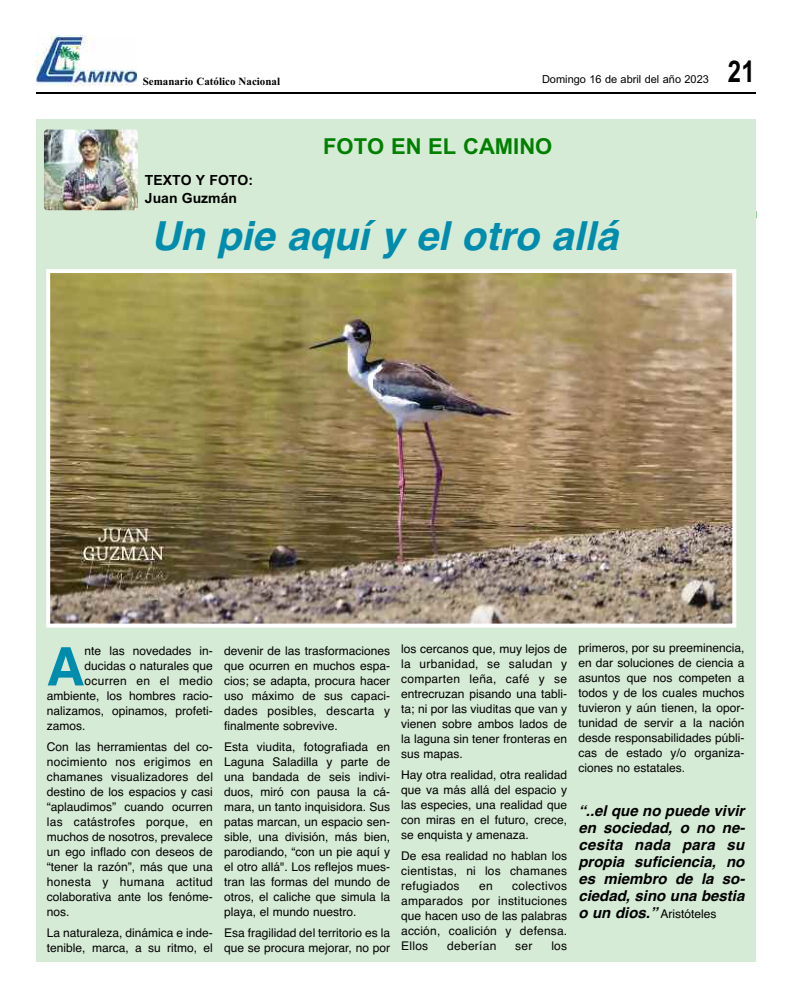
<style>
.page{position:relative;width:792px;height:1008px;background:#fff}
.page>*{position:absolute;margin:0;border:0;box-sizing:border-box;transform-origin:0 0}
.t1{font:700 53.1px "Helvetica";color:#008cad}
.t2{font:italic 700 40px "Helvetica";color:#008cad}
.t3{font:700 30px "Arial";color:#000;scale:.8 1}
.t4{font:22px "Arial Bold MT OTF";color:#008000}
.t5{font:italic 700 15px/17px "Helvetica";color:#000;text-align:justify}
.t6{font:14px/18px "Arial Bold MT OTF";color:#000}
.t7{font:12px/15px "Helvetica";color:#000;text-align:justify}
.t8{font:12px "Helvetica";letter-spacing:.02em;color:#000}
.t9{font:11px "Arial";color:#000}
.t10{font:700 11px "Times New Roman";color:#000}
.s1{font-weight:700;font-style:italic;font-size:15px}
</style>
<div class="page">
<hr style="left:36px;top:92px;width:720px;height:2px;background:#000">
<img style="left:37px;top:35px;width:100px;height:51px">
<div style="left:36px;top:120px;width:720px;height:842px;background:#d6ebd6"></div>
<img style="left:44px;top:130px;width:94px;height:80px;border-radius:4px">
<img style="left:51px;top:274px;width:680px;height:349px">
<div style="left:46px;top:269px;width:690px;height:359px;border:4px solid #fff"></div>
<p class="t10" style="left:143px;top:75px;width:139px">Semanario Católico Nacional</p>
<p class="t9" style="left:542px;top:73px;width:168px">Domingo 16 de abril del año 2023</p>
<h3 class="t3" style="left:728px;top:55px;width:35px">21</h3>
<h3 class="t4" style="left:323px;top:134px;width:231px">FOTO EN EL CAMINO</h3>
<p class="t6" style="left:145px;top:171px;width:110px">TEXTO Y FOTO:<br>Juan Guzmán</p>
<h2 class="t2" style="left:151px;top:212px;width:468px">Un pie aquí y el otro allá</h2>
<h1 class="t1" style="left:46px;top:636px;width:40px">A</h1>
<p class="t7" style="left:85px;top:644px;width:130px">nte las novedades in-</p>
<p class="t7" style="left:85px;top:659px;width:130px">ducidas o naturales que</p>
<p class="t8" style="left:85px;top:674px;width:130px">ocurren en el medio</p>
<p class="t7" style="left:47px;top:689px;width:168px">ambiente, los hombres racio-</p>
<p class="t7" style="left:47px;top:704px;width:168px">nalizamos, opinamos, profeti-</p>
<p class="t7" style="left:47px;top:719px;width:40px">zamos.</p>
<p class="t7" style="left:47px;top:740px;width:168px">Con las herramientas del co&shy;nocimiento nos erigimos en chamanes visualizadores del destino de los espacios y casi “aplaudimos” cuando ocurren las catástrofes porque, en muchos de nosotros, prevalece un ego inflado con deseos de “tener la razón”, más que una honesta y humana actitud colaborativa ante los fenóme&shy;nos.</p>
<p class="t7" style="left:47px;top:926px;width:168px">La naturaleza, dinámica e inde&shy;tenible, marca, a su ritmo, el</p>
<p class="t7" style="left:224px;top:643px;width:168px">devenir de las trasformaciones que ocurren en muchos espa&shy;cios; se adapta, procura hacer uso máximo de sus capaci&shy;dades posibles, descarta y finalmente sobrevive.</p>
<p class="t7" style="left:224px;top:739px;width:168px">Esta viudita, fotografiada en Laguna Saladilla y parte de una bandada de seis indivi&shy;duos, miró con pausa la cá&shy;mara, un tanto inquisidora. Sus patas marcan, un espacio sen&shy;sible, una división, más bien, parodiando, “con un pie aquí y el otro allá". Los reflejos mues&shy;tran las formas del mundo de otros, el caliche que simula la playa, el mundo nuestro.</p>
<p class="t7" style="left:224px;top:925px;width:168px">Esa fragilidad del territorio es la que se procura mejorar, no por</p>
<p class="t7" style="left:401px;top:642px;width:168px">los cercanos que, muy lejos de la urbanidad, se saludan y comparten leña, café y se entrecruzan pisando una tabli&shy;ta; ni por las viuditas que van y vienen sobre ambos lados de la laguna sin tener fronteras en sus mapas.</p>
<p class="t7" style="left:401px;top:768px;width:168px">Hay otra realidad, otra realidad que va más allá del espacio y las especies, una realidad que con miras en el futuro, crece, se enquista y amenaza.</p>
<p class="t7" style="left:401px;top:849px;width:168px">De esa realidad no hablan los cientistas, ni los chamanes refugiados</p>
<p class="t7" style="left:401px;top:879px;width:168px;text-indent:111px">colectivos amparados por instituciones que hacen uso de las palabras acción, coalición y defensa.<br>Ellos</p>
<p class="t7" style="left:479px;top:879px;width:15px">en</p>
<p class="t8" style="left:447px;top:939px;width:51px">deberían</p>
<p class="t7" style="left:515px;top:939px;width:19px">ser</p>
<p class="t7" style="left:551px;top:939px;width:17px">los</p>
<p class="t7" style="left:578px;top:640px;width:168px">primeros, por su preeminencia, en dar soluciones de ciencia a asuntos que nos competen a todos y de los cuales muchos tuvieron y aún tienen, la opor&shy;tunidad de servir a la nación desde responsabilidades públi&shy;cas de estado y/o organiza&shy;ciones no estatales.</p>
<p class="t5" style="left:578px;top:802px;width:168px">“..el que no puede vivir en sociedad, o no ne&shy;cesita nada para su propia suficiencia, no es miembro de la so&shy;ciedad, sino una bestia</p>
<p class="t7" style="left:578px;top:906px;width:140px"><span class="s1">o un dios.”</span> Aristóteles</p>
</div>
